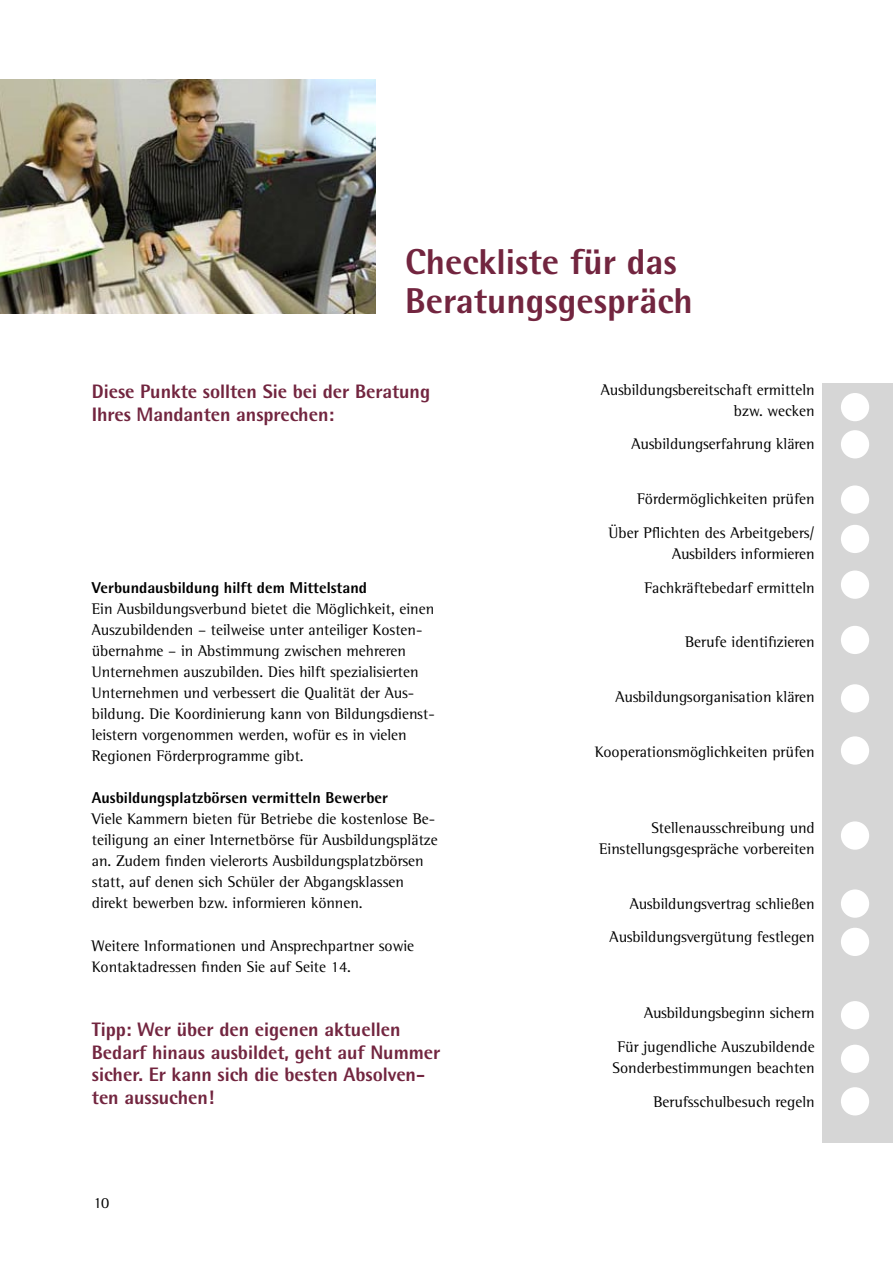
<style>
.page{position:relative;width:893px;height:1263px;background:#fff}
.page>*{position:absolute;margin:0;border:0;box-sizing:border-box;transform-origin:0 0}
.t1{font:800 36px/39px "Agfa Rotis Semisans";color:#72253f}
.t2{font:800 19.5px/22.5px "Agfa Rotis Semisans";letter-spacing:-.005em;color:#72253f}
.t3{font:15.75px/21px "Agfa Rotis Semi Serif";color:#000;text-align:right}
.t4{font:800 15.75px "Agfa Rotis Semisans";color:#000}
</style>
<div class="page">
<div style="left:823px;top:383px;width:70px;height:759px;background:#d6d6d6"></div>
<div style="left:841px;top:393px;width:28px;height:28px;background:#fff;border-radius:50%"></div>
<div style="left:841px;top:430px;width:28px;height:28px;background:#fff;border-radius:50%"></div>
<div style="left:841px;top:485px;width:28px;height:29px;background:#fff;border-radius:50%"></div>
<div style="left:841px;top:525px;width:28px;height:28px;background:#fff;border-radius:50%"></div>
<div style="left:841px;top:570px;width:28px;height:29px;background:#fff;border-radius:50%"></div>
<div style="left:841px;top:626px;width:28px;height:28px;background:#fff;border-radius:50%"></div>
<div style="left:841px;top:684px;width:28px;height:28px;background:#fff;border-radius:50%"></div>
<div style="left:841px;top:736px;width:28px;height:29px;background:#fff;border-radius:50%"></div>
<div style="left:841px;top:1045px;width:28px;height:28px;background:#fff;border-radius:50%"></div>
<div style="left:841px;top:821px;width:28px;height:29px;background:#fff;border-radius:50%"></div>
<div style="left:841px;top:1087px;width:28px;height:28px;background:#fff;border-radius:50%"></div>
<div style="left:841px;top:889px;width:28px;height:29px;background:#fff;border-radius:50%"></div>
<div style="left:841px;top:928px;width:28px;height:28px;background:#fff;border-radius:50%"></div>
<div style="left:841px;top:1001px;width:28px;height:28px;background:#fff;border-radius:50%"></div>
<img style="left:0;top:79px;width:376px;height:234px">
<h1 class="t1" style="left:405px;top:241px;width:289px">Checkliste für das<br>Beratungsgespräch</h1>
<p class="t2" style="left:92px;top:380px;width:340px">Diese Punkte sollten Sie bei der Beratung<br>Ihres Mandanten ansprechen:</p>
<p class="t4" style="left:92px;top:577px;width:277px">Verbundausbildung hilft dem Mittelstand</p>
<p class="t3" style="left:92px;top:598px;width:344px;text-align:left">Ein Ausbildungsverbund bietet die Möglichkeit, einen Auszubildenden – teilweise unter anteiliger Kosten&shy;übernahme – in Abstimmung zwischen mehreren Unternehmen auszubilden. Dies hilft spezialisierten Unternehmen und verbessert die Qualität der Aus&shy;bildung. Die Koordinierung kann von Bildungsdienst&shy;leistern vorgenommen werden, wofür es in vielen Regionen Förderprogramme gibt.</p>
<p class="t4" style="left:92px;top:787px;width:298px">Ausbildungsplatzbörsen vermitteln Bewerber</p>
<p class="t3" style="left:92px;top:808px;width:348px;text-align:left">Viele Kammern bieten für Betriebe die kostenlose Be&shy;teiligung an einer Internetbörse für Ausbildungsplätze an. Zudem finden vielerorts Ausbildungsplatzbörsen statt, auf denen sich Schüler der Abgangsklassen direkt bewerben bzw. informieren können.</p>
<p class="t3" style="left:92px;top:935px;width:324px;text-align:left">Weitere Informationen und Ansprechpartner sowie<br>Kontaktadressen finden Sie auf Seite 14.</p>
<p class="t2" style="left:92px;top:1018px;width:350px">Tipp: Wer über den eigenen aktuellen Bedarf hinaus ausbildet, geht auf Nummer sicher. Er kann sich die besten Absolven&shy;ten aussuchen!</p>
<p class="t3" style="left:94px;top:1192px;width:17px">10</p>
<p class="t3" style="left:601px;top:379px;width:215px">Ausbildungsbereitschaft ermitteln bzw. wecken</p>
<p class="t3" style="left:631px;top:434px;width:185px">Ausbildungserfahrung klären</p>
<p class="t3" style="left:609px;top:482px;width:208px;line-height:33.8px">Fördermöglichkeiten prüfen<br>Über Pflichten des Arbeitgebers/</p>
<p class="t3" style="left:645px;top:537px;width:172px;line-height:33.8px">Ausbilders informieren<br>Fachkräftebedarf ermitteln</p>
<p class="t3" style="left:685px;top:632px;width:131px">Berufe identifizieren</p>
<p class="t3" style="left:615px;top:686px;width:201px">Ausbildungsorganisation klären</p>
<p class="t3" style="left:595px;top:741px;width:222px">Kooperationsmöglichkeiten prüfen</p>
<p class="t3" style="left:599px;top:817px;width:217px">Stellenausschreibung und<br>Einstellungsgespräche vorbereiten</p>
<p class="t3" style="left:610px;top:886px;width:207px;line-height:33.8px">Ausbildungsvertrag schließen<br>Ausbildungsvergütung festlegen</p>
<p class="t3" style="left:617px;top:996px;width:199px;line-height:33.8px">Ausbildungsbeginn sichern<br>Für jugendliche Auszubildende</p>
<p class="t3" style="left:612px;top:1050px;width:204px;line-height:33.8px">Sonderbestimmungen beachten<br>Berufsschulbesuch regeln</p>
</div>
